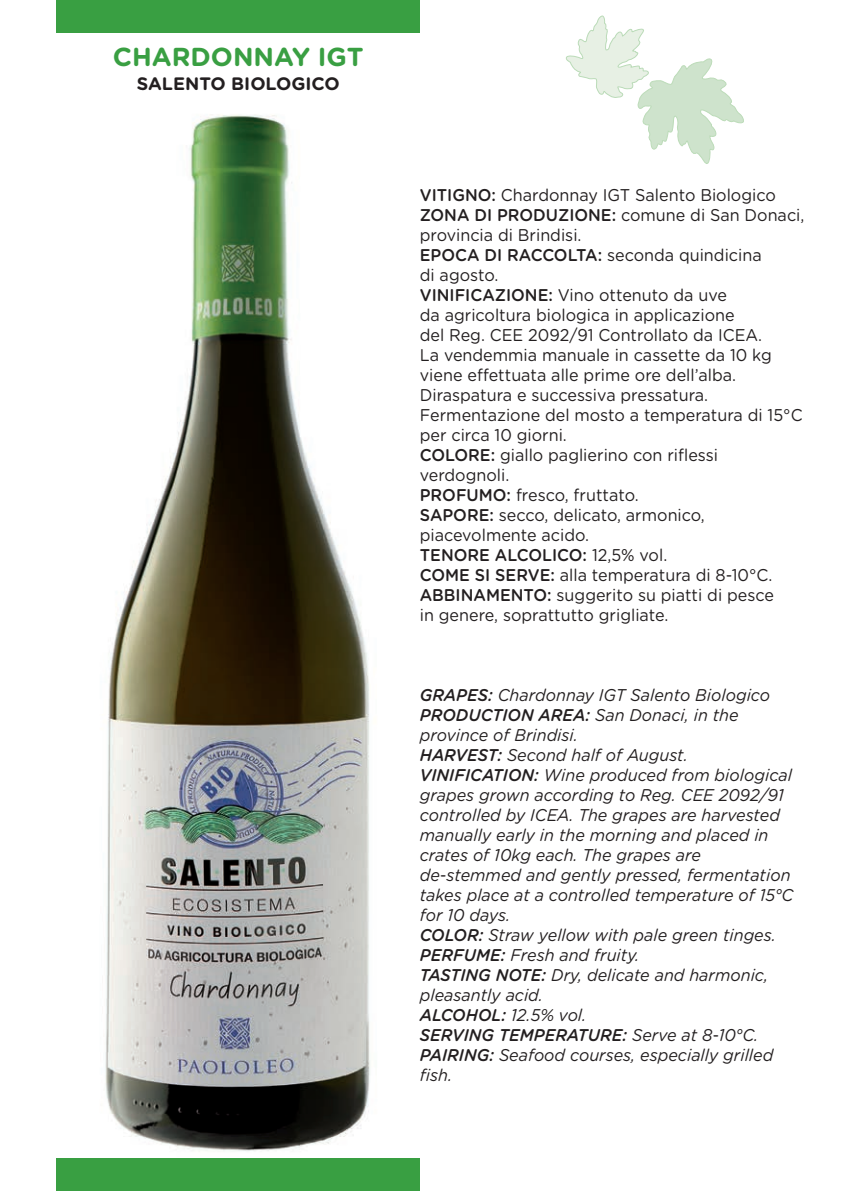
<style>
.page{position:relative;width:851px;height:1191px;background:#fff}
.page>*{position:absolute;margin:0;border:0;box-sizing:border-box;transform-origin:0 0}
.t1{font:700 26px "Gotham Rounded";color:#399f42}
.t2{font:700 18px "Gotham Rounded";color:#231f20}
.t3{font:17px/20px "Gotham Rounded";color:#231f20;scale:.95 1}
.t4{font:italic 17px/20px "Gotham Rounded";color:#231f20;scale:.95 1}
.t5{font:italic 500 17px "Gotham Rounded";color:#231f20;scale:.95 1}
.t6{font:500 17px "Gotham Rounded";color:#231f20;scale:.95 1}
.s1{font-weight:500}
.s2{font-weight:400}
</style>
<div class="page">
<img style="left:105px;top:114px;width:265px;height:1038px">
<div style="left:57px;top:1158px;width:363px;height:33px;background:#399f42"></div>
<div style="left:57px;top:0;width:363px;height:33px;background:#399f42"></div>
<svg style="left:566px;top:16px;width:178px;height:148px"></svg>
<p class="t1" style="left:113px;top:38px;width:252px">CHARDONNAY IGT</p>
<p class="t2" style="left:137px;top:71px;width:204px">SALENTO BIOLOGICO</p>
<p class="t3" style="left:420px;top:184px;width:376px"><span class="s1">VITIGNO:</span> Chardonnay IGT Salento Biologico</p>
<p class="t3" style="left:420px;top:204px;width:406px"><span class="s1">ZONA DI PRODUZIONE:</span> comune di San Donaci, provincia di Brindisi.</p>
<p class="t3" style="left:420px;top:244px;width:361px"><span class="s1">EPOCA DI RACCOLTA:</span> seconda quindicina</p>
<p class="t3" style="left:420px;top:264px;width:84px">di agosto.</p>
<p class="t3" style="left:420px;top:284px;width:325px"><span class="s1">VINIFICAZIONE:</span> Vino ottenuto da uve</p>
<p class="t3" style="left:420px;top:304px;width:333px">da agricoltura biologica in applicazione</p>
<p class="t3" style="left:420px;top:324px;width:362px">del Reg. CEE 2092/91 Controllato da ICEA.</p>
<p class="t3" style="left:420px;top:344px;width:372px">La vendemmia manuale in cassette da 10 kg</p>
<p class="t3" style="left:420px;top:364px;width:404px">viene effettuata alle prime ore dell’alba.<br>Diraspatura e successiva pressatura.<br>Fermentazione del mosto a temperatura di 15°C per circa 10 giorni.</p>
<p class="t3" style="left:420px;top:444px;width:315px"><span class="s1">COLORE:</span> giallo paglierino con riflessi verdognoli.</p>
<p class="t3" style="left:420px;top:484px;width:232px"><span class="s1">PROFUMO:</span> fresco, fruttato.</p>
<p class="t3" style="left:420px;top:504px;width:301px"><span class="s1">SAPORE:</span> secco, delicato, armonico, piacevolmente acido.</p>
<p class="t6" style="left:420px;top:542px;width:262px">TENORE ALCOLICO: <span class="s2">12,5% vol.</span></p>
<p class="t3" style="left:420px;top:564px;width:372px"><span class="s1">COME SI SERVE:</span> alla temperatura di 8-10°C.</p>
<p class="t3" style="left:420px;top:584px;width:374px"><span class="s1">ABBINAMENTO:</span> suggerito su piatti di pesce</p>
<p class="t3" style="left:420px;top:604px;width:263px">in genere, soprattutto grigliate.</p>
<p class="t4" style="left:420px;top:684px;width:370px"><span class="s1">GRAPES:</span> Chardonnay IGT Salento Biologico</p>
<p class="t4" style="left:420px;top:704px;width:337px"><span class="s1">PRODUCTION AREA:</span> San Donaci, in the province of Brindisi.</p>
<p class="t4" style="left:420px;top:744px;width:283px"><span class="s1">HARVEST:</span> Second half of August.</p>
<p class="t4" style="left:420px;top:764px;width:393px"><span class="s1">VINIFICATION:</span> Wine produced from biological grapes grown according to Reg. CEE 2092/91 controlled by ICEA. The grapes are harvested manually early in the morning and placed in crates of 10kg each. The grapes are</p>
<p class="t4" style="left:420px;top:864px;width:395px">de-stemmed and gently pressed, fermentation takes place at a controlled temperature of 15°C for 10 days.</p>
<p class="t4" style="left:420px;top:924px;width:376px"><span class="s1">COLOR:</span> Straw yellow with pale green tinges.</p>
<p class="t4" style="left:420px;top:944px;width:232px"><span class="s1">PERFUME:</span> Fresh and fruity.</p>
<p class="t4" style="left:420px;top:964px;width:368px"><span class="s1">TASTING NOTE:</span> Dry, delicate and harmonic, pleasantly acid.</p>
<p class="t4" style="left:420px;top:1004px;width:177px"><span class="s1">ALCOHOL:</span> 12.5% vol.</p>
<p class="t5" style="left:420px;top:1022px;width:358px">SERVING TEMPERATURE: <span class="s2">Serve at 8-10°C.</span></p>
<p class="t4" style="left:420px;top:1044px;width:373px"><span class="s1">PAIRING:</span> Seafood courses, especially grilled fish.</p>
</div>
